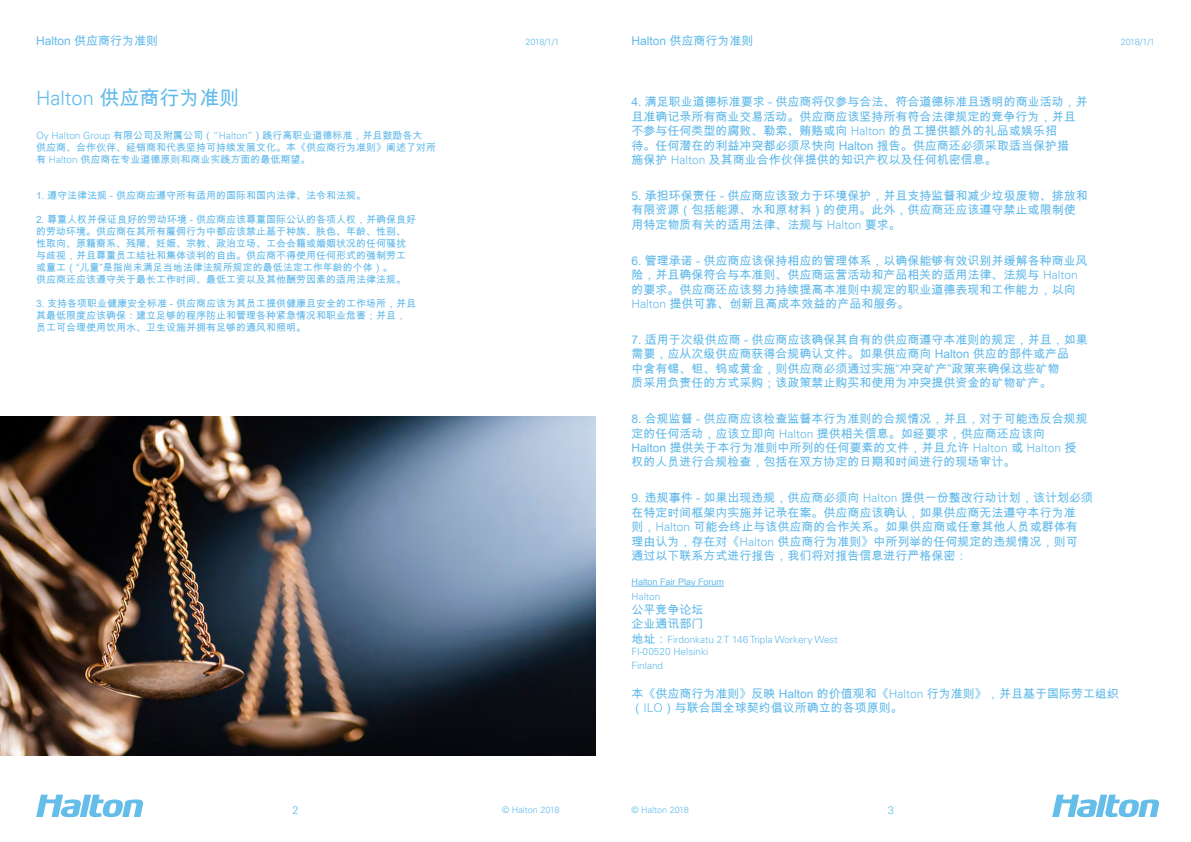
<style>
.page{position:relative;width:1191px;height:842px;background:#fff}
.page>*{position:absolute;margin:0;border:0;box-sizing:border-box;transform-origin:0 0}
.t1{font:20px "Arial Unicode MS";color:#62baea}
.t2{font:12px/14.4px "Arial Unicode MS";color:#62baea}
.t3{font:300 11px "Univers LT Std";color:#62baea}
.t4{font:10px/12px "Arial Unicode MS";color:#62baea}
.t5{font:300 10px/12px "Univers LT Std";color:#62baea}
.t6{font:300 9px "Univers LT Std";color:#62baea}
.t7{font:9px "Arial Unicode MS";color:#62baea}
.s1{font-family:"Univers LT Std";font-weight:300}
.s2{font-family:"Arial Unicode MS";font-weight:400;font-size:12px}
</style>
<div class="page">
<svg style="left:36px;top:795px;width:107px;height:22px"></svg>
<svg style="left:1052px;top:795px;width:107px;height:22px"></svg>
<hr style="left:631px;top:586px;width:93px;height:1px;background:#62baea">
<img style="left:0;top:417px;width:595px;height:338px">
<p class="t2" style="left:36px;top:33px;width:124px">Halton 供应商行为准则</p>
<p class="t6" style="left:525px;top:36px;width:36px">2018/1/1</p>
<h1 class="t1" style="left:36px;top:84px;width:205px"><span class="s1">Halton</span> 供应商行为准则</h1>
<p class="t4" style="left:36px;top:129px;width:401px"><span class="s1">Oy Halton Group</span> 有限公司及附属公司（<span class="s1">“Halton”</span>）践行高职业道德标准，并且鼓励各大<br>供应商、合作伙伴、经销商和代表坚持可持续发展文化。本《供应商行为准则》阐述了对所有 <span class="s1">Halton</span> 供应商在专业道德原则和商业实践方面的最低期望。</p>
<p class="t4" style="left:36px;top:189px;width:332px">1. 遵守法律法规 - 供应商应遵守所有适用的国际和国内法律、法令和法规。</p>
<p class="t4" style="left:36px;top:213px;width:382px">2. 尊重人权并保证良好的劳动环境 - 供应商应该尊重国际公认的各项人权，并确保良好的劳动环境。供应商在其所有雇佣行为中都应该禁止基于种族、肤色、年龄、性别、性取向、原籍裔系、残障、妊娠、宗教、政治立场、工会会籍或婚姻状况的任何骚扰与歧视，并且尊重员工结社和集体谈判的自由。供应商不得使用任何形式的强制劳工或童工（“儿童”是指尚未满足当地法律法规所规定的最低法定工作年龄的个体）。<br>供应商还应该遵守关于最长工作时间、最低工资以及其他酬劳因素的适用法律法规。</p>
<p class="t4" style="left:36px;top:297px;width:382px">3. 支持各项职业健康安全标准 - 供应商应该为其员工提供健康且安全的工作场所，并且其最低限度应该确保：建立足够的程序防止和管理各种紧急情况和职业危害；并且，员工可合理使用饮用水、卫生设施并拥有足够的通风和照明。</p>
<p class="t2" style="left:631px;top:33px;width:124px">Halton 供应商行为准则</p>
<p class="t6" style="left:1121px;top:36px;width:36px">2018/1/1</p>
<p class="t2" style="left:631px;top:95px;width:458px">4. 满足职业道德标准要求 - 供应商将仅参与合法、符合道德标准且透明的商业活动，并且准确记录所有商业交易活动。供应商应该坚持所有符合法律规定的竞争行为，并且不参与任何类型的腐败、勒索、贿赂或向 <span class="s1">Halton</span> 的员工提供额外的礼品或娱乐招<br>待。任何潜在的利益冲突都必须尽快向 Halton 报告。供应商还必须采取适当保护措<br>施保护 <span class="s1">Halton</span> 及其商业合作伙伴提供的知识产权以及任何机密信息。</p>
<p class="t2" style="left:631px;top:188px;width:458px">5. 承担环保责任 - 供应商应该致力于环境保护，并且支持监督和减少垃圾废物、排放和有限资源（包括能源、水和原材料）的使用。此外，供应商还应该遵守禁止或限制使用特定物质有关的适用法律、法规与 <span class="s1">Halton</span> 要求。</p>
<p class="t2" style="left:631px;top:253px;width:458px">6. 管理承诺 - 供应商应该保持相应的管理体系，以确保能够有效识别并缓解各种商业风险，并且确保符合与本准则、供应商运营活动和产品相关的适用法律、法规与 <span class="s1">Halton</span>的要求。供应商还应该努力持续提高本准则中规定的职业道德表现和工作能力，以向<span class="s1">Halton</span> 提供可靠、创新且高成本效益的产品和服务。</p>
<p class="t2" style="left:631px;top:332px;width:458px">7. 适用于次级供应商 - 供应商应该确保其自有的供应商遵守本准则的规定，并且，如果需要，应从次级供应商获得合规确认文件。如果供应商向 Halton 供应的部件或产品<br>中含有锡、钽、钨或黄金，则供应商必须通过实施“冲突矿产”政策来确保这些矿物<br>质采用负责任的方式采购；该政策禁止购买和使用为冲突提供资金的矿物矿产。</p>
<p class="t2" style="left:631px;top:411px;width:458px">8. 合规监督 - 供应商应该检查监督本行为准则的合规情况，并且，对于可能违反合规规定的任何活动，应该立即向 <span class="s1">Halton</span> 提供相关信息。如经要求，供应商还应该向<br>Halton 提供关于本行为准则中所列的任何要素的文件，并且允许 <span class="s1">Halton</span> 或 <span class="s1">Halton</span> 授权的人员进行合规检查，包括在双方协定的日期和时间进行的现场审计。</p>
<p class="t2" style="left:631px;top:491px;width:463px">9. 违规事件 - 如果出现违规，供应商必须向 <span class="s1">Halton</span> 提供一份整改行动计划，该计划必须在特定时间框架内实施并记录在案。供应商应该确认，如果供应商无法遵守本行为准<br>则，<span class="s1">Halton</span> 可能会终止与该供应商的合作关系。如果供应商或任意其他人员或群体有<br>理由认为，存在对《<span class="s1">Halton</span> 供应商行为准则》中所列举的任何规定的违规情况，则可<br>通过以下联系方式进行报告，我们将对报告信息进行严格保密：</p>
<p class="t7" style="left:631px;top:575px;width:94px">Halton Fair Play Forum</p>
<p class="t5" style="left:631px;top:590px;width:30px">Halton</p>
<p class="t2" style="left:631px;top:602px;width:73px">公平竞争论坛企业通讯部门</p>
<p class="t5" style="left:631px;top:633px;width:208px"><span class="s2">地址：</span>Firdonkatu 2 T 146 Tripla Workery West<br>FI-00520 Helsinki</p>
<p class="t5" style="left:631px;top:660px;width:33px">Finland</p>
<p class="t2" style="left:631px;top:686px;width:489px">本《供应商行为准则》反映 Halton 的价值观和《<span class="s1">Halton</span> 行为准则》，并且基于国际劳工组织（<span class="s1">ILO</span>）与联合国全球契约倡议所确立的各项原则。</p>
<p class="t6" style="left:502px;top:804px;width:59px">© Halton 2018</p>
<p class="t6" style="left:631px;top:804px;width:59px">© Halton 2018</p>
<p class="t3" style="left:292px;top:803px;width:8px">2</p>
<p class="t3" style="left:888px;top:803px;width:8px">3</p>
</div>
